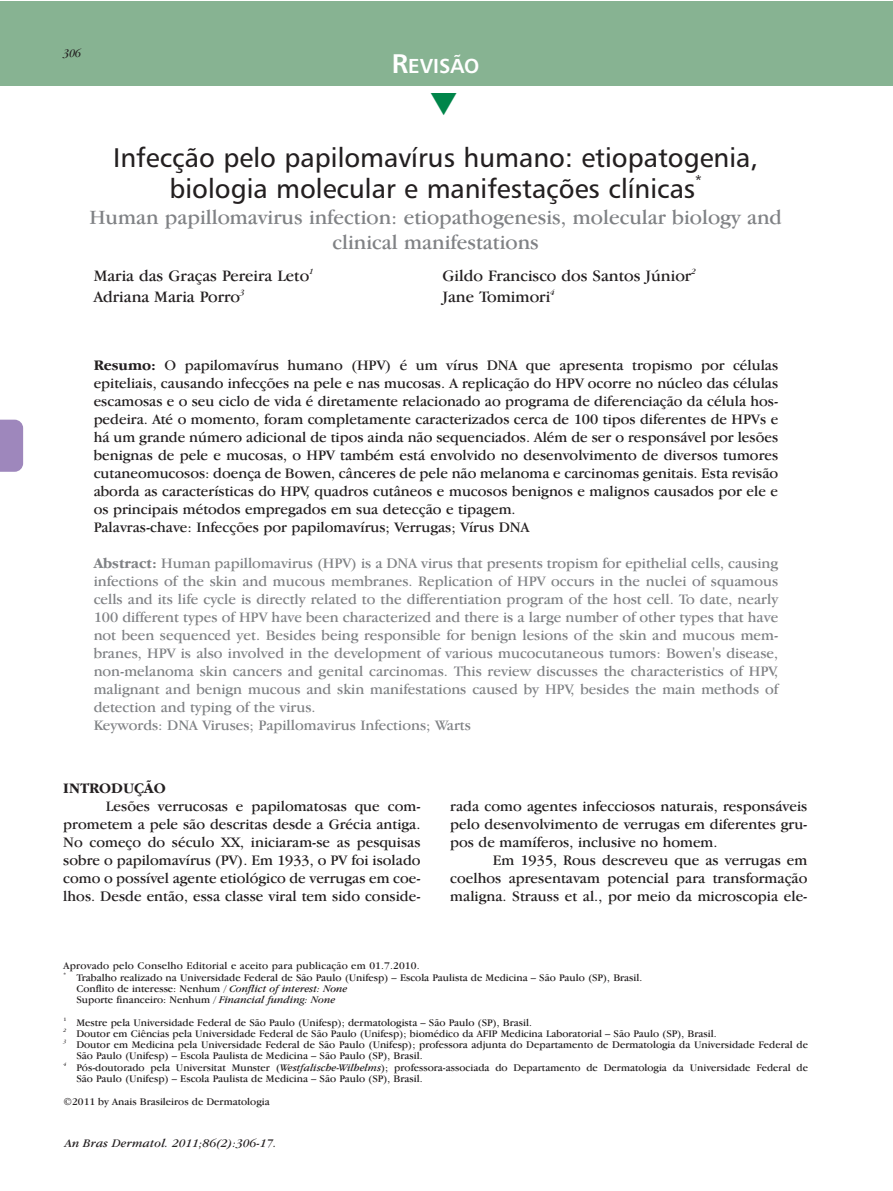
<style>
.page{position:relative;width:893px;height:1191px;background:#fff}
.page>*{position:absolute;margin:0;border:0;box-sizing:border-box;transform-origin:0 0}
.t1{font:27px/31.5px "Humanist 777 BT Roman B";color:#231f20;text-align:center}
.t2{font:21px/25.5px "Garamond IT Cby BT";color:#808285;text-align:center}
.t3{font:20.25px "Humanist 777 BT Bold B";color:#fff}
.t4{font:16.5px "Garamond IT Cby BT";color:#231f20}
.t5{font:15px/18px "Garamond IT Cby BT";color:#231f20;text-align:justify}
.t6{font:15px/18px "Garamond IT Cby BT";color:#808285}
.t7{font:700 15px "Garamond IT Cby BT";color:#231f20}
.t8{font:13.5px "Humanist 777 BT Roman B";color:#231f20}
.t9{font:italic 12px "Garamond IT Cby BT";letter-spacing:.015em;color:#231f20}
.t10{font:italic 12px "Garamond IT Cby BT";letter-spacing:.015em;color:#231f20;scale:.9 1}
.t11{font:10.5px/11.2px "Garamond IT Cby BT";color:#231f20}
.t12{font:italic 8.25px "Garamond IT Cby BT";color:#231f20}
.t13{font:italic 5.25px "Garamond IT Cby BT";color:#231f20}
.t14{font:5.25px "Garamond IT Cby BT";color:#231f20}
.s1{font-size:27px}
.s2{font-weight:700}
.s3{font-style:italic}
</style>
<div class="page">
<svg style="left:0;top:420px;width:23px;height:52px"></svg>
<div style="left:0;top:1px;width:892px;height:84px;background:#87b392"></div>
<p class="t10" style="left:64px;top:49px;width:21px">306</p>
<h3 class="t3" style="left:392px;top:57px;width:89px"><span class="s1">R</span>EVISÃO</h3>
<h1 class="t1" style="left:113px;top:144px;width:647px">Infecção pelo papilomavírus humano: etiopatogenia, biologia molecular e manifestações clínicas</h1>
<p class="t8" style="left:695px;top:175px;width:8px">*</p>
<h2 class="t2" style="left:89px;top:206px;width:694px">Human papillomavirus infection: etiopathogenesis, molecular biology and clinical manifestations</h2>
<p class="t4" style="left:94px;top:270px;width:217px">Maria das Graças Pereira Leto</p>
<p class="t12" style="left:309px;top:268px;width:6px">1</p>
<p class="t4" style="left:442px;top:270px;width:250px">Gildo Francisco dos Santos Júnior</p>
<p class="t12" style="left:691px;top:268px;width:6px">2</p>
<p class="t4" style="left:94px;top:291px;width:148px">Adriana Maria Porro</p>
<p class="t12" style="left:240px;top:289px;width:6px">3</p>
<p class="t4" style="left:442px;top:291px;width:109px">Jane Tomimori</p>
<p class="t12" style="left:550px;top:289px;width:6px">4</p>
<p class="t5" style="left:94px;top:358px;width:686px;text-align:left"><span class="s2">Resumo:</span> O papilomavírus humano (HPV) é um vírus DNA que apresenta tropismo por células epiteliais, causando infecções na pele e nas mucosas. A replicação do HPV ocorre no núcleo das células escamosas e o seu ciclo de vida é diretamente relacionado ao programa de diferenciação da célula hos&shy;pedeira. Até o momento, foram completamente caracterizados cerca de 100 tipos diferentes de HPVs e há um grande número adicional de tipos ainda não sequenciados. Além de ser o responsável por lesões benignas de pele e mucosas, o HPV também está envolvido no desenvolvimento de diversos tumores cutaneomucosos: doença de Bowen, cânceres de pele não melanoma e carcinomas genitais. Esta revisão aborda as características do HPV, quadros cutâneos e mucosos benignos e malignos causados por ele e os principais métodos empregados em sua detecção e tipagem.<br>Palavras-chave: Infecções por papilomavírus; Verrugas; Vírus DNA</p>
<p class="t6" style="left:94px;top:556px;width:686px"><span class="s2">Abstract:</span> Human papillomavirus (HPV) is a DNA virus that presents tropism for epithelial cells, causing infections of the skin and mucous membranes. Replication of HPV occurs in the nuclei of squamous cells and its life cycle is directly related to the differentiation program of the host cell. To date, nearly 100 different types of HPV have been characterized and there is a large number of other types that have not been sequenced yet. Besides being responsible for benign lesions of the skin and mucous mem&shy;branes, HPV is also involved in the development of various mucocutaneous tumors: Bowen's disease, non-melanoma skin cancers and genital carcinomas. This review discusses the characteristics of HPV, malignant and benign mucous and skin manifestations caused by HPV, besides the main methods of detection and typing of the virus.<br>Keywords: DNA Viruses; Papillomavirus Infections; Warts</p>
<p class="t7" style="left:63px;top:783px;width:104px">INTRODUÇÃO</p>
<p class="t5" style="left:63px;top:798px;width:359px;text-indent:43px">Lesões verrucosas e papilomatosas que com&shy;prometem a pele são descritas desde a Grécia antiga.<br>No começo do século XX, iniciaram-se as pesquisas sobre o papilomavírus (PV). Em 1933, o PV foi isolado como o possível agente etiológico de verrugas em coe&shy;lhos. Desde então, essa classe viral tem sido conside-</p>
<p class="t5" style="left:450px;top:798px;width:359px">rada como agentes infecciosos naturais, responsáveis pelo desenvolvimento de verrugas em diferentes gru&shy;pos de mamíferos, inclusive no homem.</p>
<p class="t5" style="left:450px;top:852px;width:359px;text-indent:43px">Em 1935, Rous descreveu que as verrugas em coelhos apresentavam potencial para transformação maligna. Strauss et al., por meio da microscopia ele-</p>
<p class="t11" style="left:64px;top:961px;width:358px">Aprovado pelo Conselho Editorial e aceito para publicação em 01.7.2010.</p>
<p class="t14" style="left:64px;top:972px;width:4px">*</p>
<p class="t11" style="left:76px;top:972px;width:567px">Trabalho realizado na Universidade Federal de São Paulo (Unifesp) – Escola Paulista de Medicina – São Paulo (SP), Brasil.<br>Conflito de interesse: Nenhum / <span class="s3">Conflict of interest: None<br></span>Suporte financeiro: Nenhum / <span class="s3">Financial funding: None</span></p>
<p class="t14" style="left:64px;top:1017px;width:4px">1</p>
<p class="t11" style="left:76px;top:1017px;width:457px">Mestre pela Universidade Federal de São Paulo (Unifesp); dermatologista – São Paulo (SP), Brasil.</p>
<p class="t13" style="left:64px;top:1028px;width:4px">2</p>
<p class="t11" style="left:76px;top:1028px;width:642px">Doutor em Ciências pela Universidade Federal de São Paulo (Unifesp); biomédico da AFIP Medicina Laboratorial – São Paulo (SP), Brasil.</p>
<p class="t13" style="left:64px;top:1039px;width:4px">3</p>
<p class="t11" style="left:76px;top:1040px;width:733px">Doutor em Medicina pela Universidade Federal de São Paulo (Unifesp); professora adjunta do Departamento de Dermatologia da Universidade Federal de<br>São Paulo (Unifesp) – Escola Paulista de Medicina – São Paulo (SP), Brasil.</p>
<p class="t13" style="left:64px;top:1062px;width:4px">4</p>
<p class="t11" style="left:76px;top:1062px;width:733px">Pós-doutorado pela Universitat Munster (<span class="s3">Westfalische-Wilhelms</span>); professora-associada do Departamento de Dermatologia da Universidade Federal de<br>São Paulo (Unifesp) – Escola Paulista de Medicina – São Paulo (SP), Brasil.</p>
<p class="t11" style="left:64px;top:1096px;width:208px">©2011 by Anais Brasileiros de Dermatologia</p>
<p class="t9" style="left:65px;top:1138px;width:213px">An Bras Dermatol. 2011;86(2):306-17.</p>
</div>
